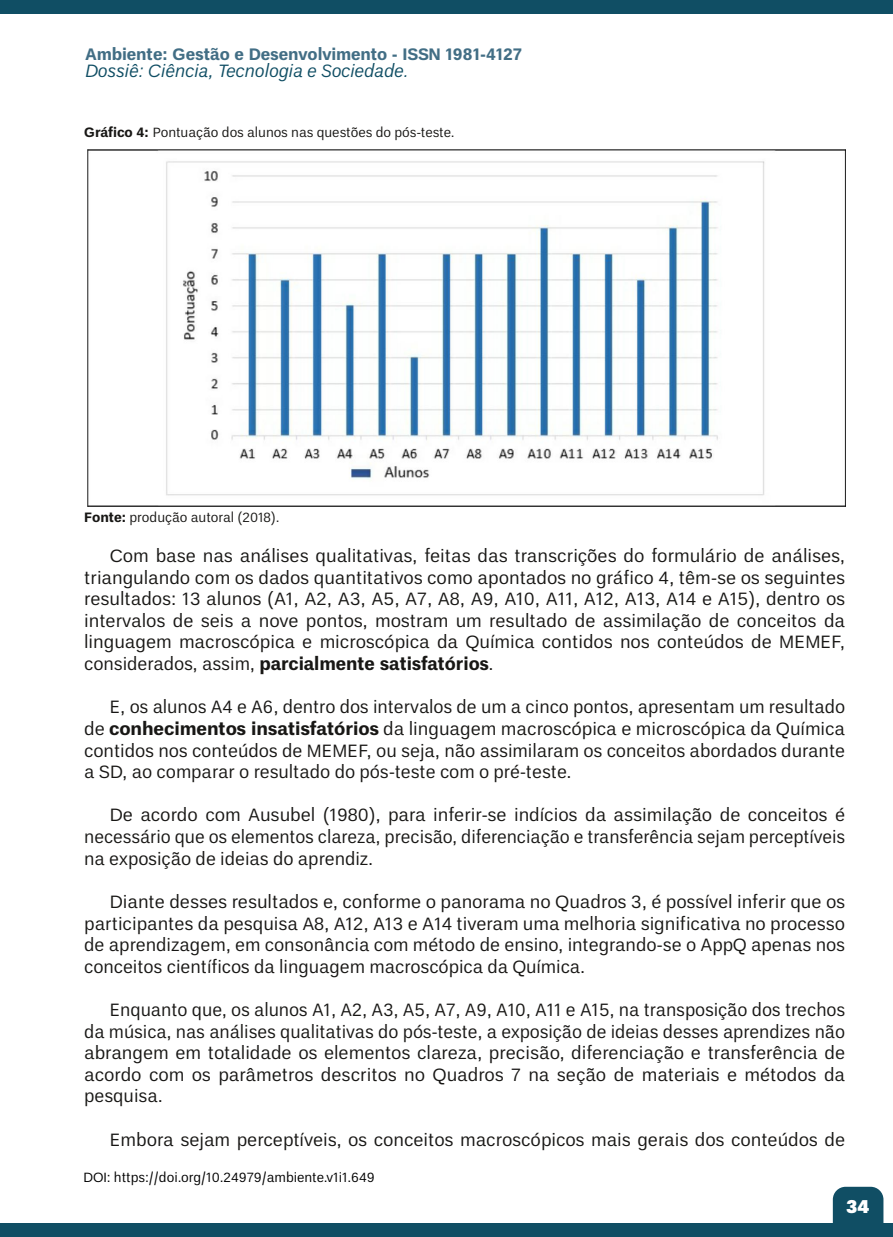
<style>
.page{position:relative;width:893px;height:1237px;background:#fff}
.page>*{position:absolute;margin:0;border:0;box-sizing:border-box;transform-origin:0 0}
.t1{font:18px/21.6px "Un B Pro";letter-spacing:-.005em;color:#181715;text-align:justify}
.t2{font:italic 18px "Un B Pro";color:#104e64}
.t3{font:900 18px "Un B Pro";color:#fff}
.t4{font:700 16.5px "Un B Pro";letter-spacing:-.005em;color:#426e85}
.t5{font:13.5px "Un B Pro";letter-spacing:-.005em;color:#181715}
.t6{font:13.5px "Un B Pro";letter-spacing:-.005em;color:#000}
.s1{font-weight:700}
</style>
<div class="page">
<div style="left:833px;top:1186px;width:50px;height:36px;background:#104e64"></div>
<div style="left:0;top:1222px;width:893px;height:14px;background:#104e64"></div>
<div style="left:0;top:0;width:893px;height:14px;background:#104e64"></div>
<img style="left:87px;top:149px;width:759px;height:357px">
<p class="t4" style="left:85px;top:48px;width:438px">Ambiente: Gestão e Desenvolvimento - ISSN 1981-4127</p>
<p class="t2" style="left:85px;top:64px;width:325px">Dossiê: Ciência, Tecnologia e Sociedade.</p>
<p class="t5" style="left:84px;top:127px;width:372px"><span class="s1">Gráfico 4:</span> Pontuação dos alunos nas questões do pós-teste.</p>
<p class="t5" style="left:84px;top:512px;width:197px"><span class="s1">Fonte:</span> produção autoral (2018).</p>
<p class="t1" style="left:84px;top:546px;width:763px;text-indent:26px">Com base nas análises qualitativas, feitas das transcrições do formulário de análises, triangulando com os dados quantitativos como apontados no gráfico 4, têm-se os seguintes resultados: 13 alunos (A1, A2, A3, A5, A7, A8, A9, A10, A11, A12, A13, A14 e A15), dentro os intervalos de seis a nove pontos, mostram um resultado de assimilação de conceitos da linguagem macroscópica e microscópica da Química contidos nos conteúdos de MEMEF, considerados, assim, <span class="s1">parcialmente satisfatórios</span>.</p>
<p class="t1" style="left:84px;top:697px;width:763px;text-indent:26px">E, os alunos A4 e A6, dentro dos intervalos de um a cinco pontos, apresentam um resultado de <span class="s1">conhecimentos insatisfatórios</span> da linguagem macroscópica e microscópica da Química contidos nos conteúdos de MEMEF, ou seja, não assimilaram os conceitos abordados durante a SD, ao comparar o resultado do pós-teste com o pré-teste.</p>
<p class="t1" style="left:84px;top:805px;width:762px;text-indent:26px">De acordo com Ausubel (1980), para inferir-se indícios da assimilação de conceitos é necessário que os elementos clareza, precisão, diferenciação e transferência sejam perceptíveis na exposição de ideias do aprendiz.</p>
<p class="t1" style="left:84px;top:891px;width:762px;text-indent:26px">Diante desses resultados e, conforme o panorama no Quadros 3, é possível inferir que os participantes da pesquisa A8, A12, A13 e A14 tiveram uma melhoria significativa no processo de aprendizagem, em consonância com método de ensino, integrando-se o AppQ apenas nos conceitos científicos da linguagem macroscópica da Química.</p>
<p class="t1" style="left:84px;top:999px;width:763px;text-indent:26px">Enquanto que, os alunos A1, A2, A3, A5, A7, A9, A10, A11 e A15, na transposição dos trechos da música, nas análises qualitativas do pós-teste, a exposição de ideias desses aprendizes não abrangem em totalidade os elementos clareza, precisão, diferenciação e transferência de acordo com os parâmetros descritos no Quadros 7 na seção de materiais e métodos da pesquisa.</p>
<p class="t1" style="left:110px;top:1129px;width:737px">Embora sejam perceptíveis, os conceitos macroscópicos mais gerais dos conteúdos de</p>
<p class="t6" style="left:84px;top:1171px;width:293px">DOI: https://doi.org/10.24979/ambiente.v1i1.649</p>
<p class="t3" style="left:846px;top:1199px;width:25px">34</p>
</div>
